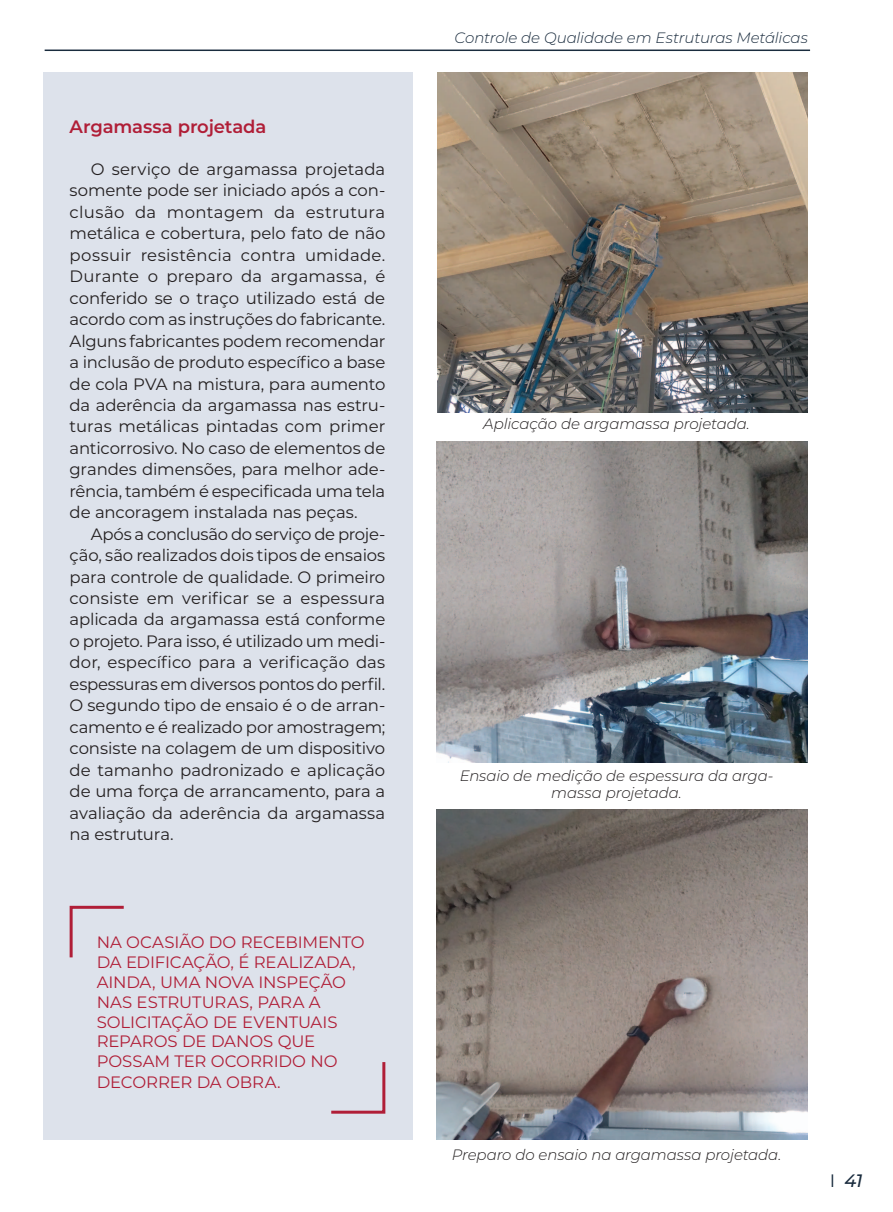
<style>
.page{position:relative;width:893px;height:1212px;background:#fff}
.page>*{position:absolute;margin:0;border:0;box-sizing:border-box;transform-origin:0 0}
.t1{font:600 18px "Montserrat";letter-spacing:-.01em;color:#b01e37}
.t2{font:italic 500 18px "Montserrat";color:#1a2c3e}
.t3{font:16.5px/21.5px "Montserrat";letter-spacing:-.01em;color:#231f20;text-align:justify}
.t4{font:16.5px/20px "Montserrat";letter-spacing:-.005em;color:#b01e37}
.t5{font:italic 300 15px/17.2px "Montserrat";letter-spacing:-.01em;color:#231f20;text-align:center}
.t6{font:italic 300 15px "Montserrat";letter-spacing:-.01em;color:#1a2c3e}
.s1{font-weight:400;font-style:normal}
</style>
<div class="page">
<hr style="left:45px;top:50px;width:765px;height:1px;background:#1a2c3e">
<div style="left:43px;top:72px;width:369px;height:1068px;background:#dde2eb"></div>
<img style="left:438px;top:72px;width:370px;height:340px">
<img style="left:437px;top:441px;width:371px;height:321px">
<img style="left:437px;top:809px;width:371px;height:331px">
<svg style="left:69px;top:905px;width:55px;height:53px"></svg>
<svg style="left:331px;top:1062px;width:55px;height:52px"></svg>
<p class="t1" style="left:70px;top:114px;width:198px">Argamassa projetada</p>
<p class="t3" style="left:70px;top:158px;width:317px;text-indent:21px">O serviço de argamassa projetada somente pode ser iniciado após a con&shy;clusão da montagem da estrutura metálica e cobertura, pelo fato de não possuir resistência contra umidade.<br>Durante o preparo da argamassa, é conferido se o traço utilizado está de acordo com as instruções do fabricante.<br>Alguns fabricantes podem recomendar a inclusão de produto específico a base de cola PVA na mistura, para aumento da aderência da argamassa nas estru&shy;turas metálicas pintadas com primer anticorrosivo. No caso de elementos de grandes dimensões, para melhor ade&shy;rência, também é especificada uma tela de ancoragem instalada nas peças.</p>
<p class="t3" style="left:70px;top:522px;width:317px;text-indent:21px">Após a conclusão do serviço de proje&shy;ção, são realizados dois tipos de ensaios para controle de qualidade. O primeiro consiste em verificar se a espessura aplicada da argamassa está conforme o projeto. Para isso, é utilizado um medi&shy;dor, específico para a verificação das espessuras em diversos pontos do perfil.<br>O segundo tipo de ensaio é o de arran&shy;camento e é realizado por amostragem; consiste na colagem de um dispositivo de tamanho padronizado e aplicação de uma força de arrancamento, para a avaliação da aderência da argamassa na estrutura.</p>
<p class="t4" style="left:97px;top:932px;width:270px">NA OCASIÃO DO RECEBIMENTO<br>DA EDIFICAÇÃO, É REALIZADA,<br>AINDA, UMA NOVA INSPEÇÃO<br>NAS ESTRUTURAS, PARA A<br>SOLICITAÇÃO DE EVENTUAIS<br>REPAROS DE DANOS QUE<br>POSSAM TER OCORRIDO NO<br>DECORRER DA OBRA.</p>
<p class="t6" style="left:455px;top:27px;width:355px">Controle de Qualidade em Estruturas Metálicas</p>
<p class="t5" style="left:483px;top:415px;width:268px">Aplicação de argamassa projetada.</p>
<p class="t5" style="left:460px;top:767px;width:315px">Ensaio de medição de espessura da arga&shy;massa projetada.</p>
<p class="t5" style="left:452px;top:1146px;width:331px">Preparo do ensaio na argamassa projetada.</p>
<p class="t2" style="left:830px;top:1168px;width:34px"><span class="s1">I</span> 41</p>
</div>
